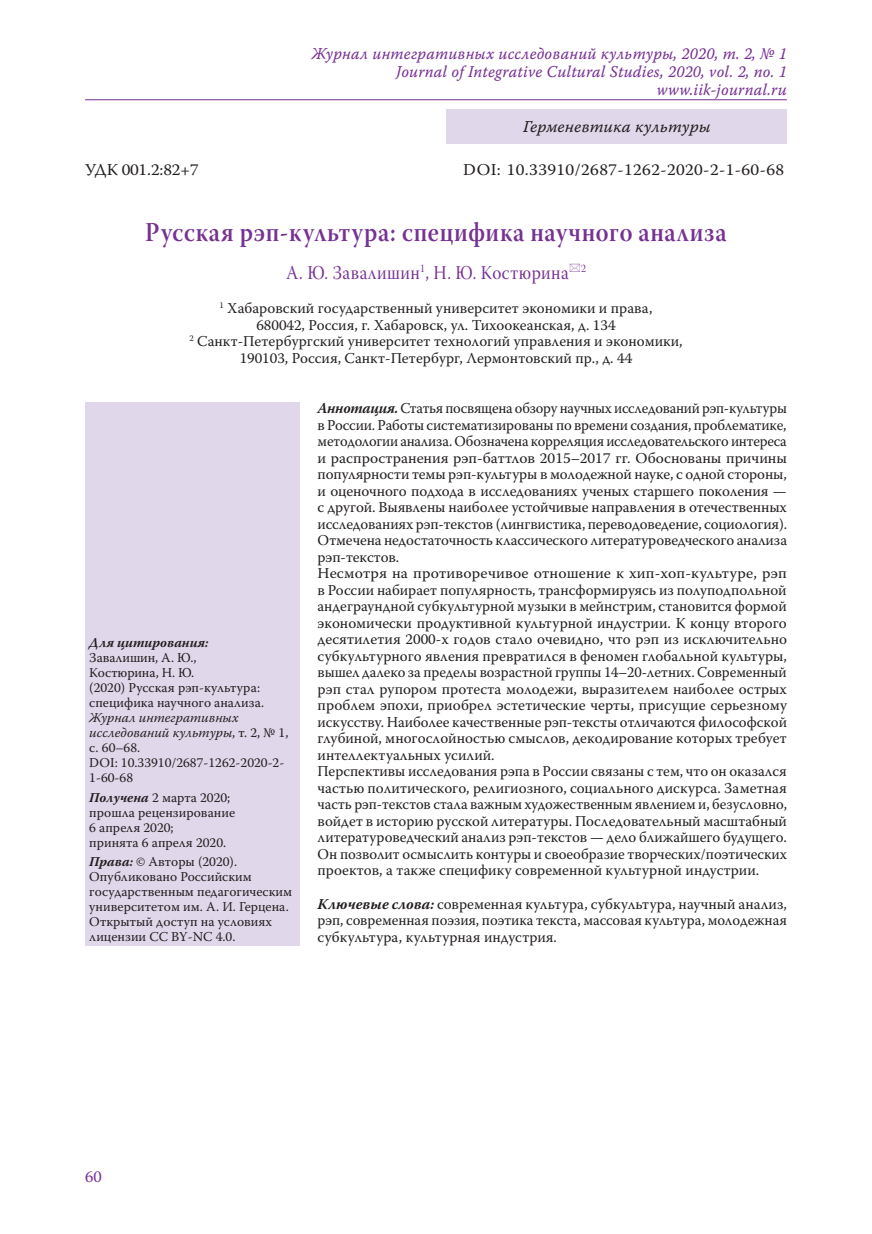
<style>
.page{position:relative;width:872px;height:1234px;background:#fff}
.page>*{position:absolute;margin:0;border:0;box-sizing:border-box;transform-origin:0 0}
.Заголовок_1{font:27px "Warnock Pro Semibold Subh";letter-spacing:.025em;color:#763193;scale:.9 1}
.Заголовок_2{font:19.5px "Warnock Pro Subh";letter-spacing:.025em;color:#763193;scale:.9 1}
.t1{font:16.5px/18px "Warnock Pro It Capt";letter-spacing:.01em;color:#763193;text-align:right;scale:.95 1}
.Body{font:16.5px "Warnock Pro";letter-spacing:.02em;color:#231f20;scale:1.05 1}
.t2{font:16.5px "Warnock Pro It Capt";color:#231f20}
.t3{font:16.5px "Warnock Pro";color:#763193}
.Annotation{font:15px/16.5px "Warnock Pro";color:#231f20;text-align:justify;scale:1.04 1}
.Annotation-2{font:15px/16.5px "Warnock Pro";color:#231f20;text-align:justify}
.Annotation-3{font:15px/16.5px "Warnock Pro";color:#231f20;text-align:justify;scale:.96 1}
.Affiliation{font:15px/16.5px "Warnock Pro";color:#231f20;text-align:center}
.Affiliation_info{font:13.5px/15px "Warnock Pro";color:#231f20}
.s1{font-weight:700;font-style:italic}
.s2{font-style:italic}
</style>
<div class="page">
<hr style="left:85px;top:99px;width:702px;height:1px;background:#763193">
<div style="left:446px;top:109px;width:341px;height:34px;background:#e1d7ea"></div>
<div style="left:85px;top:402px;width:214px;height:543px;background:#e1d7ea"></div>
<p class="t1" style="left:312px;top:44px;width:501px">Журнал интегративных исследований культуры, 2020, т. 2, № 1<br>Journal of Integrative Cultural Studies, 2020, vol. 2, no. 1 www.iik-journal.ru</p>
<p class="t2" style="left:523px;top:117px;width:189px">Герменевтика культуры</p>
<p class="Body" style="left:85px;top:159px;width:110px">УДК 001.2:82+7</p>
<p class="Body" style="left:463px;top:159px;width:307px">DOI: 10.33910/2687-1262-2020-2-1-60-68</p>
<p class="Заголовок_1" style="left:145px;top:216px;width:647px">Русская рэп-культура: специфика научного анализа</p>
<p class="Заголовок_2" style="left:286px;top:261px;width:335px">А. Ю. Завалишин<sup>1</sup>, Н. Ю. Костюрина <sup>2</sup></p>
<p class="Affiliation" style="left:219px;top:300px;width:434px"><sup>1</sup> Хабаровский государственный университет экономики и права,<br>680042, Россия, г. Хабаровск, ул. Тихоокеанская, д. 134</p>
<p class="Affiliation" style="left:189px;top:333px;width:495px"><sup>2</sup> Санкт-Петербургский университет технологий управления и экономики,</p>
<p class="Affiliation" style="left:240px;top:349px;width:394px">190103, Россия, Санкт-Петербург, Лермонтовский пр., д. 44</p>
<p class="Affiliation_info" style="left:89px;top:635px;width:201px"><span class="s1">Для цитирования:<br></span>Завалишин, А. Ю.,<br>Костюрина, Н. Ю.<br>(2020) Русская рэп-культура: специфика научного анализа.<br><span class="s2">Журнал интегративных исследований культуры</span>, т. 2, № 1, с. 60–68.<br>DOI: 10.33910/2687-1262-2020-2-<br>1-60-68</p>
<p class="Affiliation_info" style="left:89px;top:789px;width:147px"><span class="s1">Получена</span> 2 марта 2020; прошла рецензирование<br>6 апреля 2020;<br>принята 6 апреля 2020.</p>
<p class="Affiliation_info" style="left:89px;top:854px;width:204px"><span class="s1">Права:</span> © Авторы (2020).<br>Опубликовано Российским государственным педагогическим университетом им. А. И. Герцена.<br>Открытый доступ на условиях лицензии CC BY-NC 4.0.</p>
<p class="Annotation-3" style="left:317px;top:399px;width:490px"><span class="s1">Аннотация.</span> Статья посвящена обзору научных исследований рэп-культуры в России. Работы систематизированы по времени создания, проблематике, методологии анализа. Обозначена корреляция исследовательского интереса и распространения рэп-баттлов 2015–2017 гг. Обоснованы причины популярности темы рэп-культуры в молодежной науке, с одной стороны, и оценочного подхода в исследованиях ученых старшего поколения — с другой. Выявлены наиболее устойчивые направления в отечественных исследованиях рэп-текстов (лингвистика, переводоведение, социология).<br>Отмечена недостаточность классического литературоведческого анализа рэп-текcтов.</p>
<p class="Annotation" style="left:317px;top:564px;width:453px">Несмотря на противоречивое отношение к хип-хоп-культуре, рэп в России набирает популярность, трансформируясь из полуподпольной андеграундной субкультурной музыки в мейнстрим, становится формой экономически продуктивной культурной индустрии. К концу второго десятилетия 2000-х годов стало очевидно, что рэп из исключительно субкультурного явления превратился в феномен глобальной культуры, вышел далеко за пределы возрастной группы 14–20-летних. Современный рэп стал рупором протеста молодежи, выразителем наиболее острых проблем эпохи, приобрел эстетические черты, присущие серьезному искусству. Наиболее качественные рэп-тексты отличаются философской глубиной, многослойностью смыслов, декодирование которых требует интеллектуальных усилий.</p>
<p class="Annotation-2" style="left:317px;top:762px;width:471px">Перспективы исследования рэпа в России связаны с тем, что он оказался частью политического, религиозного, социального дискурса. Заметная часть рэп-текстов стала важным художественным явлением и, безусловно, войдет в историю русской литературы. Последовательный масштабный литературоведческий анализ рэп-текстов — дело ближайшего будущего.<br>Он позволит осмыслить контуры и своеобразие творческих/поэтических проектов, а также специфику современной культурной индустрии.</p>
<p class="Annotation-2" style="left:317px;top:894px;width:471px"><span class="s1">Ключевые слова:</span> современная культура, субкультура, научный анализ, рэп, современная поэзия, поэтика текста, массовая культура, молодежная субкультура, культурная индустрия.</p>
<p class="t3" style="left:85px;top:1166px;width:18px">60</p>
</div>
